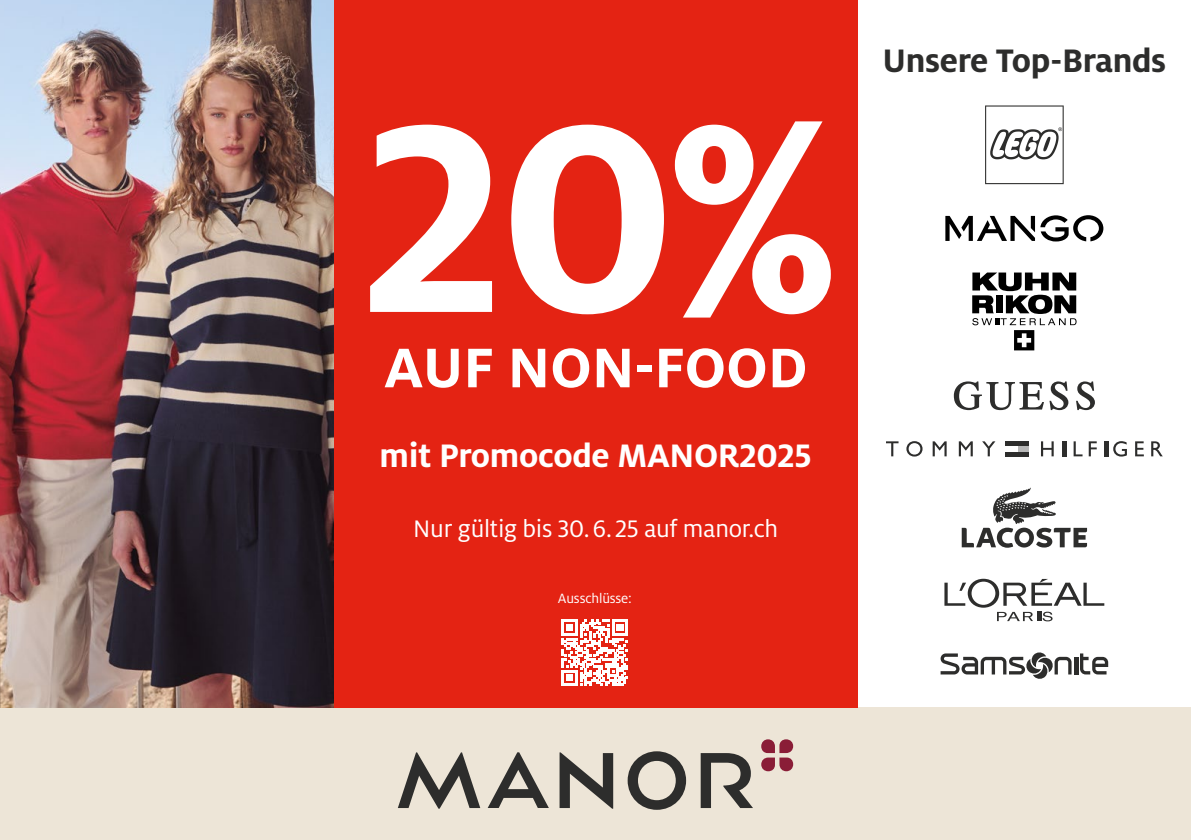
<style>
.page{position:relative;width:1191px;height:840px;background:#fff}
.page>*{position:absolute;margin:0;border:0;box-sizing:border-box;transform-origin:0 0}
.t1{font:700 296.4px "Milofor Manor";color:#fff}
.t2{font:700 61.8px "Milofor Manor";color:#fff}
.t3{font:700 36px "Milofor Manor";letter-spacing:-.01em;color:#fff}
.t4{font:700 36px "Milofor Manor";letter-spacing:-.01em;color:#2d2d2c}
.t5{font:26.4px "Milofor Manor";letter-spacing:-.01em;color:#fff}
.t6{font:15px "Milofor Manor";letter-spacing:-.01em;color:#fff}
</style>
<div class="page">
<div style="left:0;top:707px;width:1191px;height:132px;background:#ede5d7"></div>
<div style="left:333px;top:0;width:524px;height:707px;background:#e42313"></div>
<svg style="left:945px;top:215px;width:158px;height:26px"></svg>
<svg style="left:953px;top:381px;width:142px;height:29px"></svg>
<svg style="left:761px;top:739px;width:32px;height:31px"></svg>
<svg style="left:700px;top:753px;width:52px;height:54px"></svg>
<svg style="left:627px;top:751px;width:59px;height:58px"></svg>
<svg style="left:559px;top:752px;width:54px;height:56px"></svg>
<svg style="left:398px;top:752px;width:82px;height:56px"></svg>
<svg style="left:488px;top:752px;width:61px;height:55px"></svg>
<img style="left:0;top:0;width:333px;height:707px">
<svg style="left:985px;top:105px;width:78px;height:79px"></svg>
<svg style="left:972px;top:272px;width:104px;height:78px"></svg>
<svg style="left:961px;top:487px;width:126px;height:60px"></svg>
<hr style="left:1074px;top:656px;width:4px;height:18px;background:#2d2d2c">
<svg style="left:1080px;top:653px;width:28px;height:21px"></svg>
<svg style="left:940px;top:652px;width:131px;height:27px"></svg>
<svg style="left:944px;top:578px;width:160px;height:43px"></svg>
<div style="left:1017px;top:445px;width:11px;height:7px;background:#b7b7b7"></div>
<hr style="left:1005px;top:441px;width:23px;height:4px;background:#2d2d2c">
<hr style="left:1005px;top:452px;width:23px;height:4px;background:#2d2d2c">
<svg style="left:886px;top:441px;width:12px;height:15px"></svg>
<svg style="left:906px;top:441px;width:16px;height:15px"></svg>
<svg style="left:932px;top:441px;width:14px;height:15px"></svg>
<svg style="left:958px;top:441px;width:14px;height:15px"></svg>
<svg style="left:982px;top:441px;width:13px;height:15px"></svg>
<svg style="left:1041px;top:441px;width:12px;height:15px"></svg>
<hr style="left:1062px;top:441px;width:4px;height:15px;background:#2d2d2c">
<svg style="left:1073px;top:441px;width:9px;height:15px"></svg>
<svg style="left:1088px;top:441px;width:8px;height:15px"></svg>
<hr style="left:1104px;top:441px;width:4px;height:15px;background:#2d2d2c">
<svg style="left:1113px;top:441px;width:14px;height:15px"></svg>
<svg style="left:1135px;top:441px;width:8px;height:15px"></svg>
<svg style="left:1151px;top:441px;width:11px;height:15px"></svg>
<svg style="left:561px;top:619px;width:67px;height:66px"></svg>
<h1 class="t1" style="left:360px;top:50px;width:473px">20%</h1>
<h2 class="t2" style="left:384px;top:332px;width:425px">AUF NON-FOOD</h2>
<h3 class="t3" style="left:379px;top:435px;width:433px">mit Promocode MANOR2025</h3>
<p class="t5" style="left:413px;top:514px;width:366px">Nur gültig bis 30.6.25 auf manor.ch</p>
<p class="t6" style="left:558px;top:590px;width:75px">Ausschlüsse:</p>
<h3 class="t4" style="left:882px;top:40px;width:285px">Unsere Top-Brands</h3>
</div>
